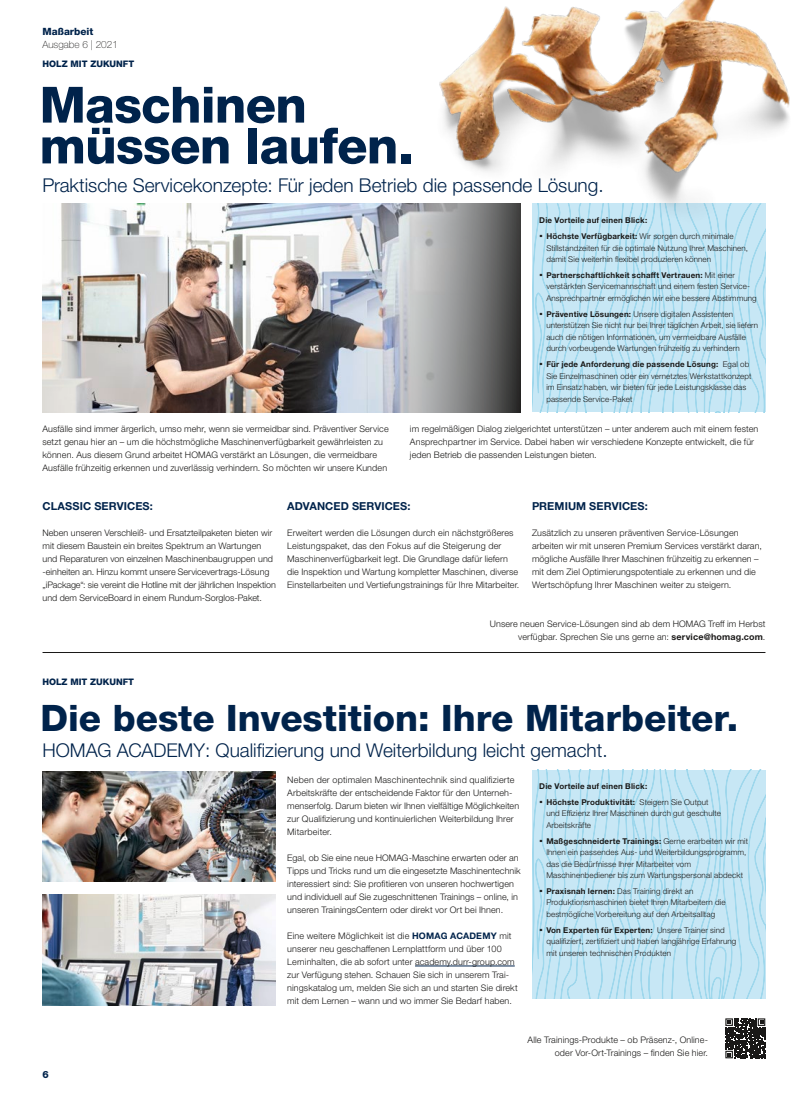
<style>
.page{position:relative;width:808px;height:1106px;background:#fff}
.page>*{position:absolute;margin:0;border:0;box-sizing:border-box;transform-origin:0 0}
.t1{font:800 50px/40.8px "Helvetica Neue LTW1 G";letter-spacing:-.015em;color:#00234b}
.t2{font:800 36.5px "Helvetica Neue LTW1 G";color:#00234b}
.t3{font:300 19px "Helvetica Neue LTW1 G";color:#00234b}
.t4{font:700 11px "Helvetica Neue LTW1 G";letter-spacing:.01em;color:#00234b}
.t5{font:100 10px "Helvetica Neue LTW1 G";color:#1a1918}
.t6{font:800 10px "Helvetica Neue LTW1 G";color:#00234b}
.t7{font:300 9px/13px "Helvetica Neue LTW1 G";letter-spacing:.01em;color:#1a1918}
.t8{font:800 9px "Helvetica Neue LTW1 G";color:#00234b}
.t9{font:300 8px/11.5px "Helvetica Neue LTW1 G";letter-spacing:.015em;color:#1a1918}
.t10{font:700 8px/15.8px "Helvetica Neue LTW1 G";letter-spacing:.02em;color:#1a1918}
.s1{font-size:14px}
.s2{font-weight:300}
.s3{font-weight:700;font-size:14px}
.s4{font-weight:700}
.s5{font-weight:700;color:#00234b}
</style>
<div class="page">
<hr style="left:415px;top:965px;width:100px;height:1px;background:#00234b">
<img style="left:43px;top:204px;width:478px;height:208px">
<img style="left:43px;top:771px;width:233px;height:110px">
<img style="left:43px;top:894px;width:233px;height:111px">
<svg style="left:532px;top:274px;width:233px;height:138px;background:#bfe4f3"></svg>
<svg style="left:532px;top:769px;width:233px;height:229px;background:#bfe4f3"></svg>
<img style="left:373px;top:0;width:417px;height:274px">
<svg style="left:725px;top:1018px;width:41px;height:41px"></svg>
<svg style="left:725px;top:1018px;width:40px;height:40px;background:#41403f"></svg>
<hr style="left:43px;top:652px;width:722px;height:1px;background:#1a1918">
<p class="t6" style="left:43px;top:26px;width:52px">Maßarbeit</p>
<p class="t8" style="left:43px;top:59px;width:93px">HOLZ MIT ZUKUNFT</p>
<h1 class="t1" style="left:40px;top:85px;width:375px">Maschinen müssen laufen.</h1>
<p class="t5" style="left:43px;top:38px;width:77px">Ausgabe 6 | 2021</p>
<h3 class="t3" style="left:43px;top:173px;width:563px">Praktische Servicekonzepte: Für jeden Betrieb die passende Lösung.</h3>
<p class="t10" style="left:539px;top:213px;width:196px">Die Vorteile auf einen Blick:<br><span class="s1">·</span> Höchste Verfügbarkeit: <span class="s2">Wir sorgen durch minimale</span></p>
<p class="t9" style="left:546px;top:242px;width:203px">Stillstandzeiten für die optimale Nutzung Ihrer Maschinen, damit Sie weiterhin flexibel produzieren können</p>
<p class="t9" style="left:546px;top:269px;width:212px;text-indent:-7px"><span class="s3">·</span> <span class="s4">Partnerschaftlichkeit schafft Vertrauen:</span> Mit einer verstärkten Servicemannschaft und einem festen Service-<br>Ansprechpartner ermöglichen wir eine bessere Abstimmung</p>
<p class="t9" style="left:546px;top:308px;width:213px;text-indent:-7px"><span class="s3">·</span> <span class="s4">Präventive Lösungen:</span> Unsere digitalen Assistenten unterstützen Sie nicht nur bei Ihrer täglichen Arbeit, sie liefern auch die nötigen Informationen, um vermeidbare Ausfälle durch vorbeugende Wartungen frühzeitig zu verhindern</p>
<p class="t9" style="left:546px;top:358px;width:207px;text-indent:-7px"><span class="s3">·</span> <span class="s4">Für jede Anforderung die passende Lösung:</span> Egal ob Sie Einzelmaschinen oder ein vernetztes Werkstattkonzept im Einsatz haben, wir bieten für jede Leistungsklasse das passende Service-Paket</p>
<p class="t7" style="left:43px;top:422px;width:348px">Ausfälle sind immer ärgerlich, umso mehr, wenn sie vermeidbar sind. Präventiver Service setzt genau hier an – um die höchstmögliche Maschinenverfügbarkeit gewährleisten zu können. Aus diesem Grund arbeitet HOMAG verstärkt an Lösungen, die vermeidbare Ausfälle frühzeitig erkennen und zuverlässig verhindern. So möchten wir unsere Kunden</p>
<p class="t7" style="left:410px;top:422px;width:350px">im regelmäßigen Dialog zielgerichtet unterstützen – unter anderem auch mit einem festen<br>Ansprechpartner im Service. Dabei haben wir verschiedene Konzepte entwickelt, die für jeden Betrieb die passenden Leistungen bieten.</p>
<p class="t4" style="left:43px;top:499px;width:112px">CLASSIC SERVICES:</p>
<p class="t7" style="left:43px;top:526px;width:235px">Neben unseren Verschleiß- und Ersatzteilpaketen bieten wir mit diesem Baustein ein breites Spektrum an Wartungen und Reparaturen von einzelnen Maschinenbaugruppen und -einheiten an. Hinzu kommt unsere Servicevertrags-Lösung „iPackage“: sie vereint die Hotline mit der jährlichen Inspektion und dem ServiceBoard in einem Rundum-Sorglos-Paket.</p>
<p class="t4" style="left:287px;top:499px;width:125px">ADVANCED SERVICES:</p>
<p class="t7" style="left:287px;top:526px;width:234px">Erweitert werden die Lösungen durch ein nächstgrößeres Leistungspaket, das den Fokus auf die Steigerung der Maschinenverfügbarkeit legt. Die Grundlage dafür liefern die Inspektion und Wartung kompletter Maschinen, diverse Einstellarbeiten und Vertiefungstrainings für Ihre Mitarbeiter.</p>
<p class="t4" style="left:532px;top:499px;width:117px">PREMIUM SERVICES:</p>
<p class="t7" style="left:532px;top:526px;width:231px">Zusätzlich zu unseren präventiven Service-Lösungen arbeiten wir mit unseren Premium Services verstärkt daran, mögliche Ausfälle Ihrer Maschinen frühzeitig zu erkennen – mit dem Ziel Optimierungspotentiale zu erkennen und die Wertschöpfung Ihrer Maschinen weiter zu steigern.</p>
<p class="t7" style="left:490px;top:617px;width:277px;text-align:right">Unsere neuen Service-Lösungen sind ab dem HOMAG Treff im Herbst verfügbar. Sprechen Sie uns gerne an: <span class="s4">service@homag.com</span>.</p>
<p class="t8" style="left:42px;top:677px;width:93px">HOLZ MIT ZUKUNFT</p>
<h2 class="t2" style="left:40px;top:696px;width:699px">Die beste Investition: Ihre Mitarbeiter.</h2>
<h3 class="t3" style="left:42px;top:739px;width:567px">HOMAG ACADEMY: Qualifizierung und Weiterbildung leicht gemacht.</h3>
<p class="t7" style="left:287px;top:773px;width:233px">Neben der optimalen Maschinentechnik sind qualifizierte Arbeitskräfte der entscheidende Faktor für den Unterneh&shy;menserfolg. Darum bieten wir Ihnen vielfältige Möglichkeiten zur Qualifizierung und kontinuierlichen Weiterbildung Ihrer Mitarbeiter.</p>
<p class="t7" style="left:287px;top:851px;width:235px">Egal, ob Sie eine neue HOMAG-Maschine erwarten oder an Tipps und Tricks rund um die eingesetzte Maschinentechnik interessiert sind: Sie profitieren von unseren hochwertigen und individuell auf Sie zugeschnittenen Trainings – online, in unseren TrainingsCentern oder direkt vor Ort bei Ihnen.</p>
<p class="t7" style="left:287px;top:929px;width:232px">Eine weitere Möglichkeit ist die <span class="s5">HOMAG ACADEMY</span> mit unserer neu geschaffenen Lernplattform und über 100<br>Lerninhalten, die ab sofort unter academy.durr-group.com zur Verfügung stehen. Schauen Sie sich in unserem Trai&shy;ningskatalog um, melden Sie sich an und starten Sie direkt mit dem Lernen – wann und wo immer Sie Bedarf haben.</p>
<p class="t10" style="left:539px;top:778px;width:171px">Die Vorteile auf einen Blick:<br><span class="s1">·</span> Höchste Produktivität: <span class="s2">Steigern Sie Output</span></p>
<p class="t9" style="left:546px;top:807px;width:176px">und Effizienz Ihrer Maschinen durch gut geschulte<br>Arbeitskräfte</p>
<p class="t9" style="left:546px;top:835px;width:203px;text-indent:-7px"><span class="s3">·</span> <span class="s4">Maßgeschneiderte Trainings:</span> Gerne erarbeiten wir mit Ihnen ein passendes Aus- und Weiterbildungsprogramm, das die Bedürfnisse Ihrer Mitarbeiter vom Maschinenbediener bis zum Wartungspersonal abdeckt</p>
<p class="t9" style="left:546px;top:885px;width:181px;text-indent:-7px"><span class="s3">·</span> <span class="s4">Praxisnah lernen:</span> Das Training direkt an<br>Produktionsmaschinen bietet Ihren Mitarbeitern die bestmögliche Vorbereitung auf den Arbeitsalltag</p>
<p class="t9" style="left:546px;top:924px;width:192px;text-indent:-7px"><span class="s3">·</span> <span class="s4">Von Experten für Experten:</span> Unsere Trainer sind qualifiziert, zertifiziert und haben langjährige Erfahrung mit unseren technischen Produkten</p>
<p class="t6" style="left:43px;top:1068px;width:8px">6</p>
<p class="t7" style="left:527px;top:1033px;width:182px;text-align:right">Alle Trainings-Produkte – ob Präsenz-, Online&shy;oder Vor-Ort-Trainings – finden Sie hier.</p>
</div>
